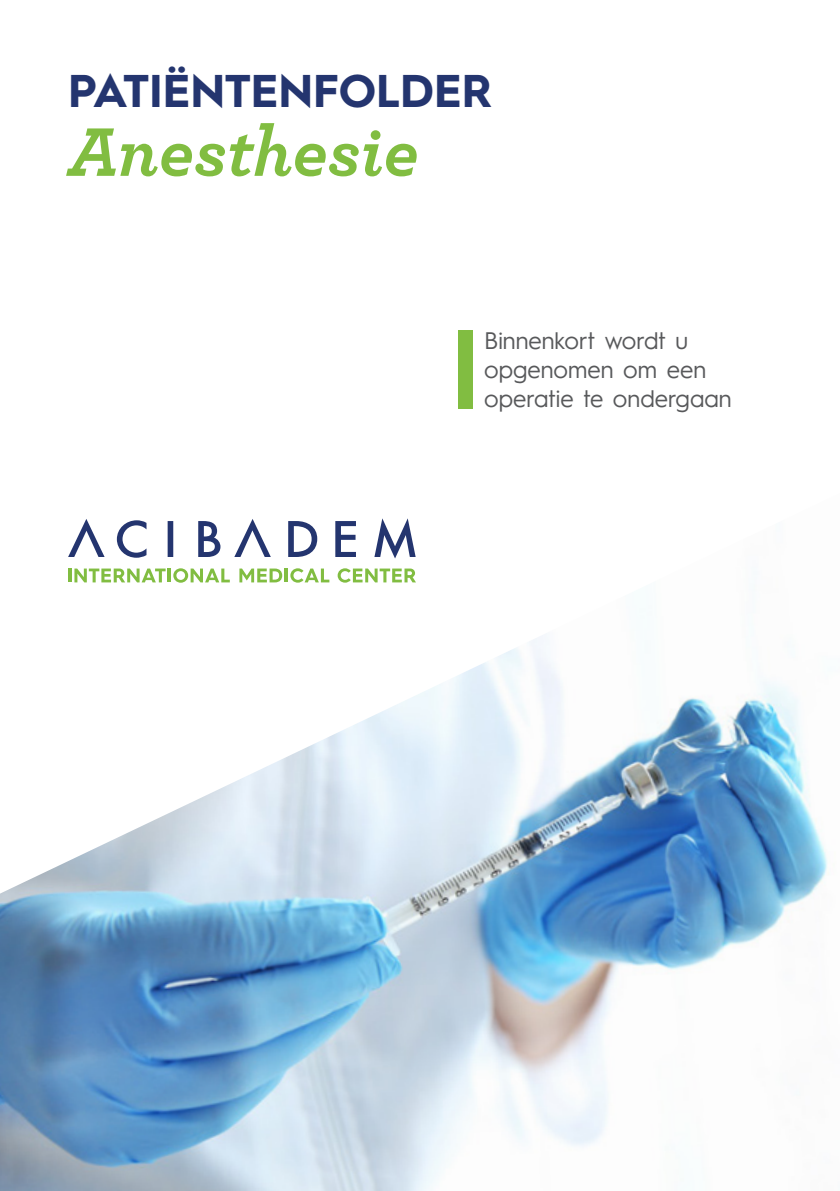
<style>
.page{position:relative;width:840px;height:1191px;background:#fff}
.page>*{position:absolute;margin:0;border:0;box-sizing:border-box;transform-origin:0 0}
.t1{font:italic 700 72px "Archer";color:#81bd41}
.t2{font:700 46px "Hurme Geometric Sans 1";color:#24356f}
.t3{font:24px/28.8px "Hurme Geometric Sans 1";color:#58595b}
</style>
<div class="page">
<img style="left:0;top:554px;width:828px;height:637px">
<div style="left:458px;top:330px;width:15px;height:78px;background:#81bd41"></div>
<svg style="left:68px;top:518px;width:347px;height:40px"></svg>
<hr style="left:68px;top:568px;width:3px;height:14px;background:#81bd41">
<svg style="left:74px;top:568px;width:91px;height:14px"></svg>
<hr style="left:168px;top:568px;width:3px;height:14px;background:#81bd41">
<svg style="left:173px;top:568px;width:57px;height:14px"></svg>
<svg style="left:239px;top:568px;width:43px;height:14px"></svg>
<hr style="left:284px;top:568px;width:4px;height:14px;background:#81bd41">
<svg style="left:290px;top:568px;width:39px;height:14px"></svg>
<svg style="left:337px;top:568px;width:79px;height:14px"></svg>
<h2 class="t2" style="left:68px;top:59px;width:425px">PATIËNTENFOLDER</h2>
<h1 class="t1" style="left:68px;top:95px;width:352px">Anesthesie</h1>
<p class="t3" style="left:484px;top:325px;width:249px">Binnenkort wordt u opgenomen om een operatie te ondergaan</p>
</div>
